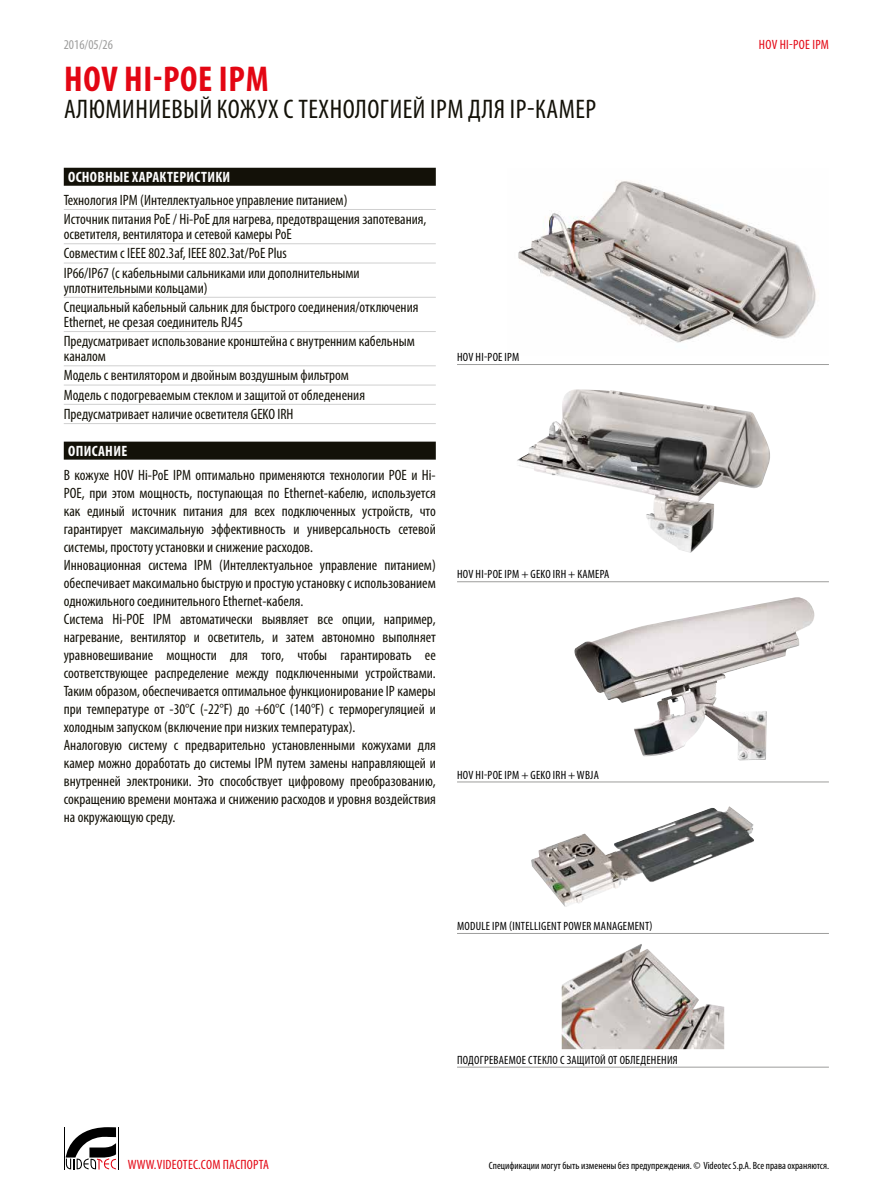
<style>
.page{position:relative;width:893px;height:1191px;background:#fff}
.page>*{position:absolute;margin:0;border:0;box-sizing:border-box;transform-origin:0 0}
.t1{font:700 condensed 36px "Myriad Pro";letter-spacing:.02em;color:#e30613}
.t2{font:condensed 27px "Myriad Pro";letter-spacing:.02em;color:#131108}
.t3{font:condensed 15px/18px "Myriad Pro";color:#131108}
.t4{font:700 condensed 15px "Myriad Pro";letter-spacing:.02em;color:#fdfdfd}
.t5{font:condensed 13.5px "Myriad Pro";letter-spacing:.02em;color:#e30613}
.t6{font:condensed 13.5px "Myriad Pro";color:#9d9d9c}
.t7{font:condensed 12px "Myriad Pro";letter-spacing:.02em;color:#000}
.t8{font:condensed 10.5px "Myriad Pro";color:#000}
</style>
<div class="page">
<hr style="left:64px;top:1127px;width:1px;height:42px;background:#000">
<hr style="left:118px;top:1127px;width:1px;height:42px;background:#000">
<svg style="left:66px;top:1127px;width:50px;height:42px"></svg>
<div style="left:64px;top:168px;width:372px;height:18px;background:#131108"></div>
<hr style="left:64px;top:209px;width:372px;height:1px;background:#d0d0d0">
<hr style="left:64px;top:243px;width:372px;height:1px;background:#d0d0d0">
<hr style="left:64px;top:263px;width:372px;height:1px;background:#d0d0d0">
<hr style="left:64px;top:297px;width:372px;height:1px;background:#d0d0d0">
<hr style="left:64px;top:331px;width:372px;height:1px;background:#d0d0d0">
<hr style="left:64px;top:365px;width:372px;height:1px;background:#d0d0d0">
<hr style="left:64px;top:385px;width:372px;height:1px;background:#d0d0d0">
<hr style="left:64px;top:404px;width:372px;height:1px;background:#d0d0d0">
<hr style="left:64px;top:423px;width:372px;height:1px;background:#d0d0d0">
<div style="left:64px;top:441px;width:372px;height:18px;background:#131108"></div>
<img style="left:518px;top:181px;width:298px;height:162px">
<hr style="left:457px;top:364px;width:372px;height:1px;background:#9d9d9c">
<img style="left:517px;top:389px;width:253px;height:164px">
<hr style="left:457px;top:581px;width:372px;height:1px;background:#9d9d9c">
<img style="left:574px;top:597px;width:241px;height:163px">
<hr style="left:457px;top:781px;width:372px;height:1px;background:#9d9d9c">
<img style="left:531px;top:806px;width:223px;height:101px">
<hr style="left:457px;top:933px;width:372px;height:1px;background:#9d9d9c">
<img style="left:562px;top:944px;width:162px;height:105px">
<hr style="left:457px;top:1066px;width:372px;height:1px;background:#9d9d9c">
<p class="t6" style="left:64px;top:37px;width:51px">2016/05/26</p>
<p class="t5" style="left:759px;top:37px;width:72px">HOV Hi-PoE IPM</p>
<h1 class="t1" style="left:64px;top:56px;width:206px">HOV HI-POE IPM</h1>
<h2 class="t2" style="left:64px;top:93px;width:534px">АЛЮМИНИЕВЫЙ КОЖУХ С ТЕХНОЛОГИЕЙ IPM ДЛЯ IP-КАМЕР</h2>
<p class="t4" style="left:68px;top:168px;width:163px">ОСНОВНЫЕ ХАРАКТЕРИСТИКИ</p>
<p class="t3" style="left:64px;top:190px;width:364px;line-height:19.2px">Технология IPM (Интеллектуальное управление питанием)<br>Источник питания PoE / Hi-PoE для нагрева, предотвращения запотевания,</p>
<p class="t3" style="left:64px;top:224px;width:297px;line-height:19.2px">осветителя, вентилятора и сетевой камеры PoE<br>Совместим с IEEE 802.3af, IEEE 802.3at/PoE Plus<br>IP66/IP67 (с кабельными сальниками или дополнительными</p>
<p class="t3" style="left:64px;top:278px;width:356px;line-height:19.2px">уплотнительными кольцами)<br>Специальный кабельный сальник для быстрого соединения/отключения</p>
<p class="t3" style="left:64px;top:312px;width:353px;line-height:19.2px">Ethernet, не срезая соединитель RJ45<br>Предусматривает использование кронштейна с внутренним кабельным</p>
<p class="t3" style="left:64px;top:346px;width:303px;line-height:19.2px">каналом<br>Модель с вентилятором и двойным воздушным фильтром Модель с подогреваемым стеклом и защитой от обледенения Предусматривает наличие осветителя GEKO IRH</p>
<p class="t4" style="left:68px;top:442px;width:61px">ОПИСАНИЕ</p>
<p class="t3" style="left:64px;top:465px;width:374px">В кожухе HOV Hi-PoE IPM оптимально применяются технологии POE и Hi-POE, при этом мощность, поступающая по Ethernet-кабелю, используется как единый источник питания для всех подключенных устройств, что гарантирует максимальную эффективность и универсальность сетевой системы, простоту установки и снижение расходов.<br>Инновационная система IPM (Интеллектуальное управление питанием) обеспечивает максимально быструю и простую установку с использованием одножильного соединительного Ethernet-кабеля.<br>Система Hi-POE IPM автоматически выявляет все опции, например, нагревание, вентилятор и осветитель, и затем автономно выполняет уравновешивание мощности для того, чтобы гарантировать ее соответствующее распределение между подключенными устройствами.<br>Таким образом, обеспечивается оптимальное функционирование IP камеры при температуре от -30°C (-22°F) до +60°C (140°F) с терморегуляцией и холодным запуском (включение при низких температурах).<br>Аналоговую систему с предварительно установленными кожухами для камер можно доработать до системы IPM путем замены направляющей и внутренней электроники. Это способствует цифровому преобразованию, сокращению времени монтажа и снижению расходов и уровня воздействия на окружающую среду.</p>
<p class="t7" style="left:457px;top:350px;width:64px">HOV HI-POE IPM</p>
<p class="t7" style="left:457px;top:567px;width:154px">HOV HI-POE IPM + GEKO IRH + КАМЕРА</p>
<p class="t7" style="left:457px;top:767px;width:143px">HOV HI-POE IPM + GEKO IRH + WBJA</p>
<p class="t7" style="left:457px;top:919px;width:197px">MODULE IPM (INTELLIGENT POWER MANAGEMENT)</p>
<p class="t7" style="left:457px;top:1052px;width:222px">ПОДОГРЕВАЕМОЕ СТЕКЛО С ЗАЩИТОЙ ОТ ОБЛЕДЕНЕНИЯ</p>
<p class="t5" style="left:128px;top:1156px;width:143px">WWW.VIDEOTEC.COM ПАСПОРТА</p>
<p class="t8" style="left:489px;top:1159px;width:342px">Спецификации могут быть изменены без предупреждения. © Videotec S.p.A. Все права охраняются.</p>
</div>
